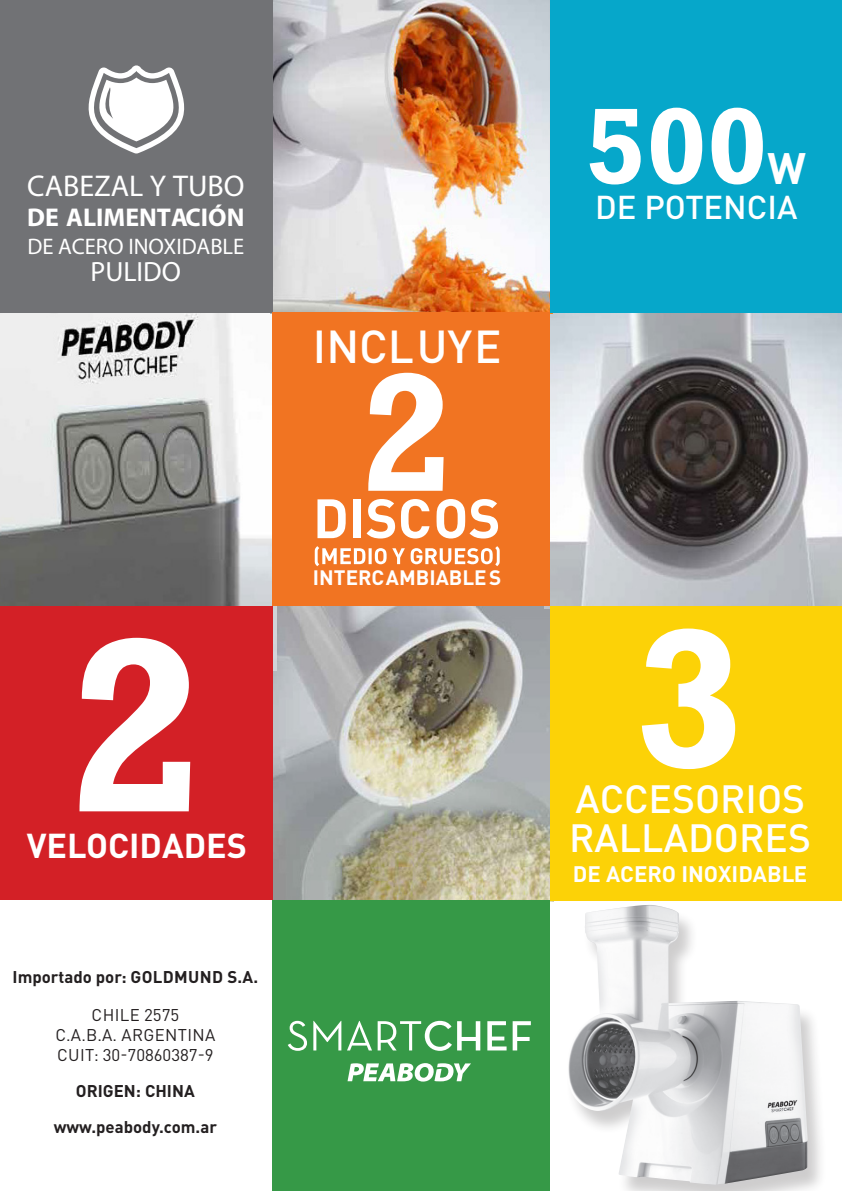
<style>
.page{position:relative;width:842px;height:1191px;background:#fff}
.page>*{position:absolute;margin:0;border:0;box-sizing:border-box;transform-origin:0 0}
.t1{font:700 251.2px "Rockwell";color:#fff}
.t2{font:700 200.8px "Rockwell";color:#fff}
.t3{font:700 170.8px "Rockwell";color:#fff}
.t4{font:700 109.8px "Rockwell";color:#fff}
.t5{font:700 54.6px "DIN Pro";color:#fff}
.t6{font:500 45.6px "DIN Pro";color:#fff}
.t7{font:700 43.4px "DIN Pro";color:#fff}
.t8{font:500 39px "DIN Pro";color:#fff}
.t9{font:700 34.2px "DIN Pro";color:#fff}
.t10{font:500 32.6px "DIN Pro";color:#fff}
.t11{font:30px "Myriad Pro";color:#fff}
.t12{font:28px "Myriad Pro";color:#fff}
.t13{font:700 25.8px "Myriad Pro";color:#fff}
.t14{font:22.6px "Myriad Pro";color:#fff}
.t15{font:700 22.2px "DIN Pro";color:#fff}
.t16{font:700 20.6px "DIN Pro";color:#fff}
.t17{font:700 16.8px "DIN Pro";color:#231f20}
.t18{font:16.8px "DIN Pro";letter-spacing:.02em;color:#231f20}
.t19{font:16.8px "DIN Pro";color:#231f20}
</style>
<div class="page">
<img style="left:272px;top:606px;width:278px;height:295px">
<img style="left:544px;top:313px;width:298px;height:295px">
<img style="left:0;top:313px;width:276px;height:357px">
<img style="left:272px;top:0;width:278px;height:313px">
<div style="left:0;top:0;width:272px;height:313px;background:#717275"></div>
<div style="left:550px;top:0;width:292px;height:313px;background:#06a7ca"></div>
<div style="left:272px;top:313px;width:278px;height:293px;background:#f17422"></div>
<div style="left:0;top:606px;width:272px;height:295px;background:#d32026"></div>
<div style="left:550px;top:606px;width:292px;height:295px;background:#fcd207"></div>
<div style="left:272px;top:901px;width:278px;height:290px;background:#369947"></div>
<svg style="left:88px;top:65px;width:97px;height:88px"></svg>
<div style="left:566px;top:908px;width:261px;height:283px;background:#231f20;opacity:.22"></div>
<img style="left:567px;top:905px;width:241px;height:279px">
<svg style="left:315px;top:546px;width:185px;height:20px"></svg>
<svg style="left:348px;top:1063px;width:123px;height:18px"></svg>
<svg style="left:288px;top:1020px;width:19px;height:30px"></svg>
<svg style="left:313px;top:1020px;width:28px;height:30px"></svg>
<svg style="left:347px;top:1021px;width:25px;height:29px"></svg>
<svg style="left:378px;top:1020px;width:102px;height:30px"></svg>
<svg style="left:487px;top:1021px;width:20px;height:29px"></svg>
<svg style="left:513px;top:1021px;width:18px;height:29px"></svg>
<h3 class="t11" style="left:27px;top:168px;width:219px">CABEZAL Y TUBO</h3>
<h3 class="t13" style="left:27px;top:200px;width:219px">DE ALIMENTACIÓN</h3>
<h3 class="t14" style="left:27px;top:232px;width:218px">DE ACERO INOXIDABLE</h3>
<h3 class="t12" style="left:91px;top:254px;width:92px">PULIDO</h3>
<h1 class="t1" style="left:67px;top:574px;width:140px">2</h1>
<h3 class="t9" style="left:27px;top:817px;width:222px">VELOCIDADES</h3>
<p class="t17" style="left:13px;top:963px;width:247px">Importado por: GOLDMUND S.A.</p>
<p class="t18" style="left:92px;top:1002px;width:89px">CHILE 2575</p>
<p class="t18" style="left:55px;top:1022px;width:161px">C.A.B.A. ARGENTINA</p>
<p class="t19" style="left:57px;top:1042px;width:158px">CUIT: 30-70860387-9</p>
<p class="t17" style="left:76px;top:1077px;width:120px">ORIGEN: CHINA</p>
<p class="t17" style="left:54px;top:1113px;width:165px">www.peabody.com.ar</p>
<h3 class="t6" style="left:313px;top:310px;width:190px">INCLUYE</h3>
<h3 class="t3" style="left:360px;top:330px;width:96px">2</h3>
<h3 class="t5" style="left:313px;top:473px;width:189px">DISCOS</h3>
<p class="t16" style="left:313px;top:560px;width:190px">INTERCAMBIABLES</p>
<h3 class="t4" style="left:586px;top:80px;width:183px">500</h3>
<h3 class="t7" style="left:767px;top:132px;width:40px">W</h3>
<h3 class="t10" style="left:595px;top:181px;width:204px">DE POTENCIA</h3>
<h2 class="t2" style="left:635px;top:578px;width:112px">3</h2>
<h3 class="t8" style="left:575px;top:767px;width:231px">ACCESORIOS</h3>
<h3 class="t8" style="left:569px;top:806px;width:243px">RALLADORES</h3>
<h3 class="t15" style="left:573px;top:855px;width:236px">DE ACERO INOXIDABLE</h3>
</div>
